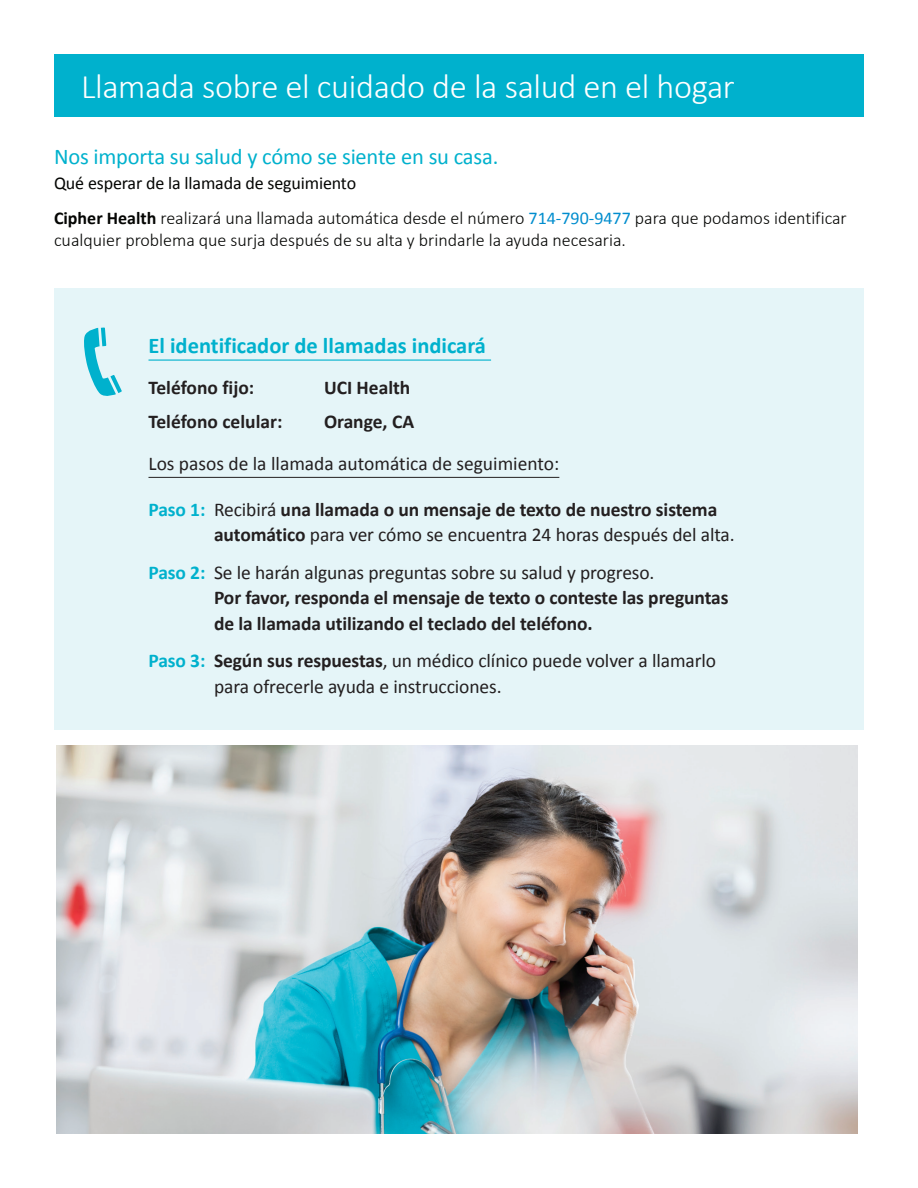
<style>
.page{position:relative;width:918px;height:1188px;background:#fff}
.page>*{position:absolute;margin:0;border:0;box-sizing:border-box;transform-origin:0 0}
.t1{font:300 34.5px "Calibri";letter-spacing:-.01em;color:#fff}
.t2{font:22.5px "Calibri";letter-spacing:-.01em;color:#00b1cd}
.t3{font:700 22.5px "Calibri";color:#00b1cd}
.t4{font:700 19.5px/25.5px "Calibri";letter-spacing:-.005em;color:#231f20}
.t5{font:19.5px/25.5px "Calibri";letter-spacing:-.005em;color:#231f20}
.t6{font:300 18px/35.1px "Calibri";color:#040503}
.s1{font-weight:400}
.s2{font-weight:700}
.s3{font-weight:400;color:#008dce}
.s4{color:#00b1cd}
.s5{font-weight:700;color:#00b1cd}
</style>
<div class="page">
<div style="left:54px;top:54px;width:810px;height:63px;background:#00b1cd"></div>
<div style="left:54px;top:289px;width:810px;height:441px;background:#e5f5f8"></div>
<hr style="left:148px;top:360px;width:343px;height:1px;background:#00b1cd">
<hr style="left:148px;top:477px;width:411px;height:1px;background:#231f20">
<svg style="left:84px;top:328px;width:38px;height:68px"></svg>
<img style="left:56px;top:745px;width:801px;height:389px">
<h1 class="t1" style="left:81px;top:65px;width:655px">Llamada sobre el cuidado de la salud en el hogar</h1>
<p class="t2" style="left:54px;top:141px;width:446px">Nos importa su salud y cómo se siente en su casa.</p>
<p class="t6" style="left:54px;top:166px;width:794px"><span class="s1">Qué esperar de la llamada de seguimiento<br></span><span class="s2">Cipher Health</span> realizará una llamada automática desde el número <span class="s3">714-790-9477</span> para que podamos identificar</p>
<p class="t6" style="left:54px;top:222px;width:573px">cualquier problema que surja después de su alta y brindarle la ayuda necesaria.</p>
<p class="t3" style="left:148px;top:329px;width:339px">El identificador de llamadas indicará</p>
<p class="t4" style="left:148px;top:375px;width:107px">Teléfono fijo:</p>
<p class="t4" style="left:324px;top:375px;width:88px">UCI Health</p>
<p class="t4" style="left:148px;top:408px;width:135px">Teléfono celular:</p>
<p class="t4" style="left:324px;top:408px;width:92px">Orange, CA</p>
<p class="t5" style="left:148px;top:450px;width:412px">Los pasos de la llamada automática de seguimiento:</p>
<p class="t4" style="left:214px;top:496px;width:522px;text-indent:-66px"><span class="s4">Paso 1:</span> <span class="s1">Recibirá</span> una llamada o un mensaje de texto de nuestro sistema automático <span class="s1">para ver cómo se encuentra 24 horas después del alta.</span></p>
<p class="t4" style="left:214px;top:559px;width:516px;text-indent:-66px"><span class="s4">Paso 2:</span> <span class="s1">Se le harán algunas preguntas sobre su salud y progreso.<br></span>Por favor, responda el mensaje de texto o conteste las preguntas de la llamada utilizando el teclado del teléfono.</p>
<p class="t5" style="left:214px;top:647px;width:504px;text-indent:-66px"><span class="s5">Paso 3:</span> <span class="s2">Según sus respuestas</span>, un médico clínico puede volver a llamarlo para ofrecerle ayuda e instrucciones.</p>
</div>
